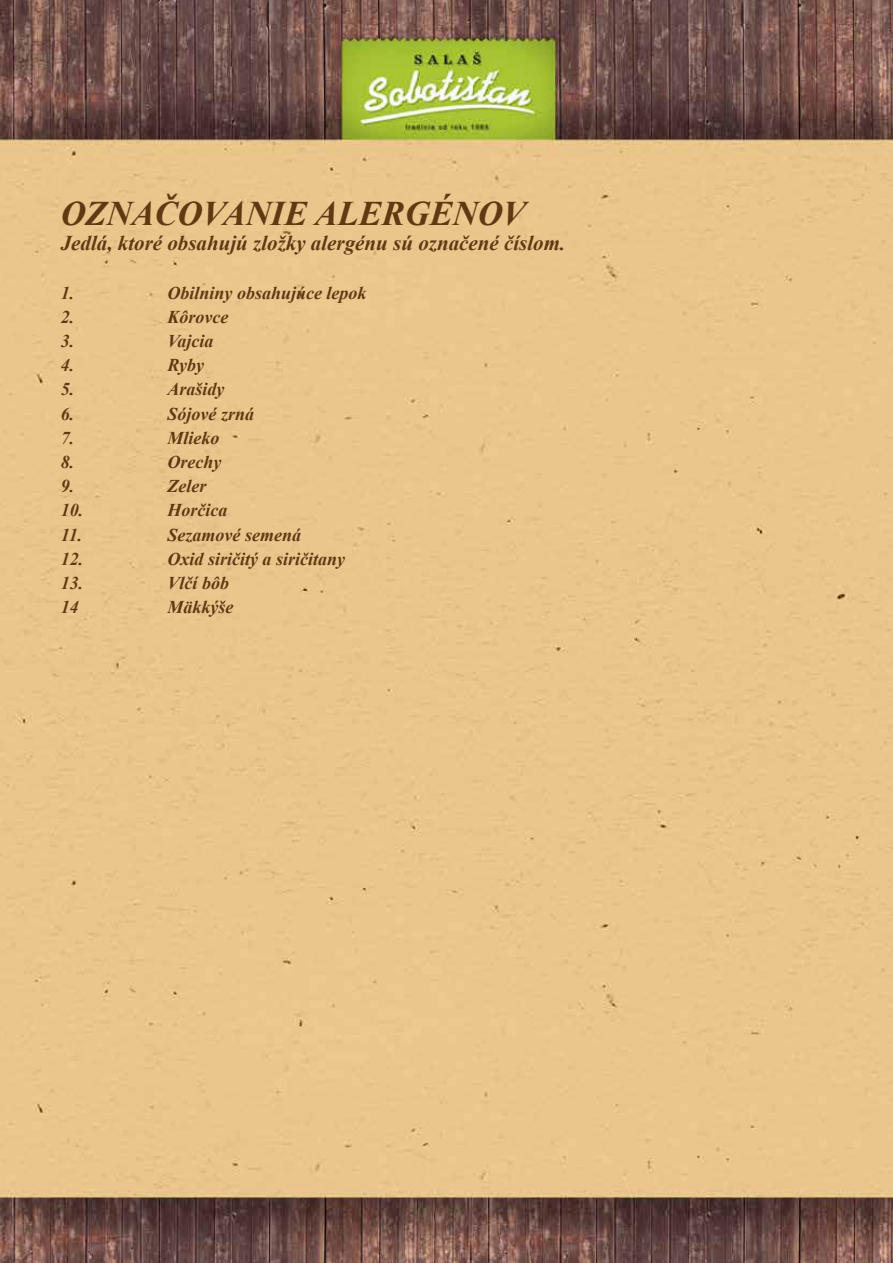
<style>
.page{position:relative;width:893px;height:1263px;background:#fff}
.page>*{position:absolute;margin:0;border:0;box-sizing:border-box;transform-origin:0 0}
.t1{font:italic 700 34.5px "Times New Roman";color:#603913}
.t2{font:italic 700 21px "Times New Roman";color:#603913}
.t3{font:italic 700 18px "Times New Roman";color:#603913}
</style>
<div class="page">
<img style="left:0;top:0;width:893px;height:1263px">
<h1 class="t1" style="left:61px;top:189px;width:466px">OZNAČOVANIE ALERGÉNOV</h1>
<p class="t2" style="left:61px;top:228px;width:506px">Jedlá, ktoré obsahujú zložky alergénu sú označené číslom.</p>
<p class="t3" style="left:61px;top:280px;width:15px">1.</p>
<p class="t3" style="left:168px;top:280px;width:201px">Obilniny obsahujúce lepok</p>
<p class="t3" style="left:61px;top:304px;width:15px">2.</p>
<p class="t3" style="left:168px;top:304px;width:62px">Kôrovce</p>
<p class="t3" style="left:61px;top:328px;width:15px">3.</p>
<p class="t3" style="left:168px;top:328px;width:48px">Vajcia</p>
<p class="t3" style="left:61px;top:353px;width:15px">4.</p>
<p class="t3" style="left:168px;top:353px;width:38px">Ryby</p>
<p class="t3" style="left:61px;top:377px;width:15px">5.</p>
<p class="t3" style="left:168px;top:377px;width:59px">Arašidy</p>
<p class="t3" style="left:61px;top:401px;width:15px">6.</p>
<p class="t3" style="left:168px;top:401px;width:88px">Sójové zrná</p>
<p class="t3" style="left:61px;top:425px;width:15px">7.</p>
<p class="t3" style="left:168px;top:425px;width:54px">Mlieko</p>
<p class="t3" style="left:61px;top:449px;width:15px">8.</p>
<p class="t3" style="left:168px;top:449px;width:55px">Orechy</p>
<p class="t3" style="left:61px;top:473px;width:15px">9.</p>
<p class="t3" style="left:168px;top:473px;width:40px">Zeler</p>
<p class="t3" style="left:61px;top:498px;width:24px">10.</p>
<p class="t3" style="left:168px;top:498px;width:61px">Horčica</p>
<p class="t3" style="left:61px;top:522px;width:23px">11.</p>
<p class="t3" style="left:168px;top:522px;width:135px">Sezamové semená</p>
<p class="t3" style="left:61px;top:546px;width:24px">12.</p>
<p class="t3" style="left:168px;top:546px;width:179px">Oxid siričitý a siričitany</p>
<p class="t3" style="left:61px;top:570px;width:24px">13.</p>
<p class="t3" style="left:168px;top:570px;width:63px">Vlčí bôb</p>
<p class="t3" style="left:61px;top:594px;width:19px">14</p>
<p class="t3" style="left:168px;top:594px;width:67px">Mäkkýše</p>
</div>
